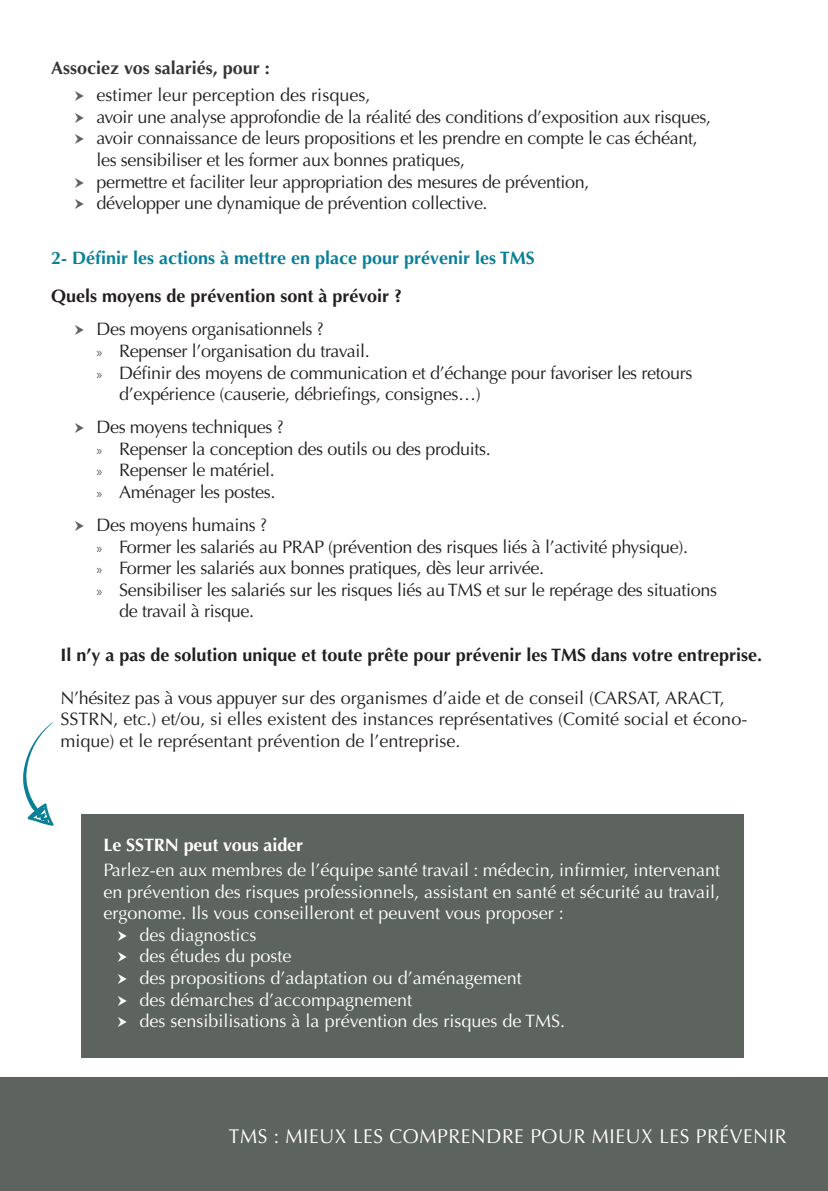
<style>
.page{position:relative;width:828px;height:1191px;background:#fff}
.page>*{position:absolute;margin:0;border:0;box-sizing:border-box;transform-origin:0 0}
.t1{font:20px "Optima";letter-spacing:.03em;color:#fff;scale:.96 1}
.t2{font:18px/21.6px "Optima";letter-spacing:-.02em;color:#231f20}
.t3{font:18px "Optima";color:#fff}
.t4{font:18px/21.6px "Optima";color:#231f20}
.t5{font:700 18px "Optima";color:#231f20}
.t6{font:700 18px "Optima";color:#0a8098}
.t7{font:700 18px "Optima";color:#363536}
.t8{font:700 18px "Optima";letter-spacing:-.005em;color:#fff}
.s1{font-family:"Myriad Pro";font-size:14px;color:#5d635f}
</style>
<div class="page">
<div style="left:0;top:1077px;width:828px;height:114px;background:#5d635f"></div>
<div style="left:81px;top:814px;width:662px;height:243px;background:#5d635f"></div>
<svg style="left:23px;top:722px;width:31px;height:104px"></svg>
<p class="t7" style="left:51px;top:57px;width:220px">Associez vos salariés, pour :</p>
<p class="t2" style="left:96px;top:84px;width:616px">estimer leur perception des risques,<br>avoir une analyse approfondie de la réalité des conditions d’exposition aux risques, avoir connaissance de leurs propositions et les prendre en compte le cas échéant, les sensibiliser et les former aux bonnes pratiques,<br>permettre et faciliter leur appropriation des mesures de prévention,<br>développer une dynamique de prévention collective.</p>
<p class="t6" style="left:51px;top:247px;width:485px">2- Définir les actions à mettre en place pour prévenir les TMS</p>
<p class="t5" style="left:51px;top:286px;width:353px">Quels moyens de prévention sont à prévoir ?</p>
<p class="t2" style="left:96px;top:319px;width:229px">Des moyens organisationnels ?</p>
<p class="t2" style="left:96px;top:340px;width:275px"><span class="s1">»</span> Repenser l’organisation du travail.</p>
<p class="t2" style="left:96px;top:362px;width:597px"><span class="s1">»</span> Définir des moyens de communication et d’échange pour favoriser les retours</p>
<p class="t2" style="left:119px;top:383px;width:363px">d’expérience (causerie, débriefings, consignes…)</p>
<p class="t2" style="left:96px;top:416px;width:396px">Des moyens techniques ?<br><span class="s1">»</span> Repenser la conception des outils ou des produits. <span class="s1">»</span> Repenser le matériel.<br><span class="s1">»</span> Aménager les postes.</p>
<p class="t2" style="left:96px;top:514px;width:172px">Des moyens humains ?</p>
<p class="t2" style="left:96px;top:536px;width:593px"><span class="s1">»</span> Former les salariés au PRAP (prévention des risques liés à l’activité physique).</p>
<p class="t2" style="left:96px;top:557px;width:449px"><span class="s1">»</span> Former les salariés aux bonnes pratiques, dès leur arrivée.</p>
<p class="t2" style="left:96px;top:579px;width:622px"><span class="s1">»</span> Sensibiliser les salariés sur les risques liés au TMS et sur le repérage des situations</p>
<p class="t2" style="left:119px;top:600px;width:137px">de travail à risque.</p>
<p class="t5" style="left:60px;top:644px;width:703px">Il n’y a pas de solution unique et toute prête pour prévenir les TMS dans votre entreprise.</p>
<p class="t4" style="left:60px;top:687px;width:688px">N’hésitez pas à vous appuyer sur des organismes d’aide et de conseil (CARSAT, ARACT,<br>SSTRN, etc.) et/ou, si elles existent des instances représentatives (Comité social et écono&shy;mique) et le représentant prévention de l’entreprise.</p>
<p class="t8" style="left:103px;top:835px;width:201px">Le SSTRN peut vous aider</p>
<p class="t3" style="left:103px;top:859px;width:618px">Parlez-en aux membres de l’équipe santé travail : médecin, infirmier, intervenant</p>
<p class="t3" style="left:103px;top:881px;width:618px">en prévention des risques professionnels, assistant en santé et sécurité au travail,</p>
<p class="t3" style="left:103px;top:902px;width:462px">ergonome. Ils vous conseilleront et peuvent vous proposer :</p>
<p class="t3" style="left:139px;top:924px;width:119px">des diagnostics</p>
<p class="t3" style="left:139px;top:945px;width:154px">des études du poste</p>
<p class="t3" style="left:139px;top:967px;width:384px">des propositions d’adaptation ou d’aménagement</p>
<p class="t3" style="left:139px;top:989px;width:274px">des démarches d’accompagnement</p>
<p class="t3" style="left:139px;top:1010px;width:427px">des sensibilisations à la prévention des risques de TMS.</p>
<p class="t1" style="left:229px;top:1125px;width:582px">TMS : MIEUX LES COMPRENDRE POUR MIEUX LES PRÉVENIR</p>
</div>
